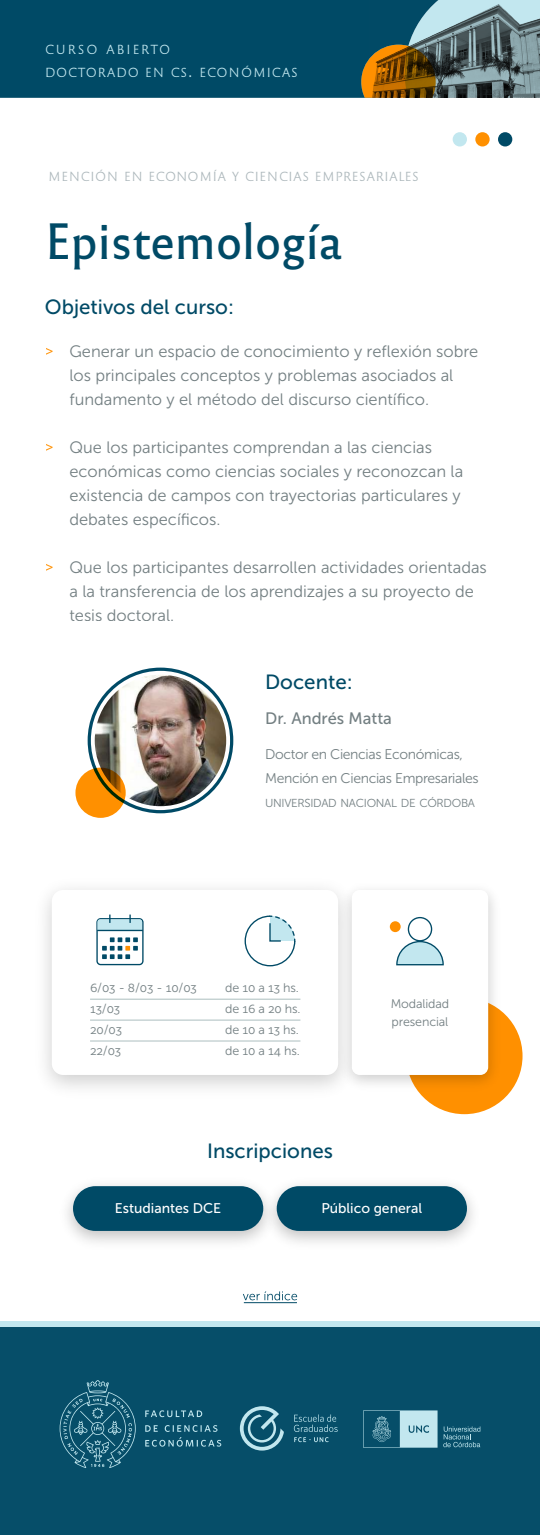
<style>
.page{position:relative;width:540px;height:1535px;background:#fff}
.page>*{position:absolute;margin:0;border:0;box-sizing:border-box;transform-origin:0 0}
.t1{font:47.5px "Reforma 2018 Gris";color:#004a66}
.t2{font:20.5px "Museo Sans 500";color:#004a66}
.t3{font:16.5px/24px "Museo Sans 300";color:#737f82}
.t4{font:16.5px "Museo Sans 500";color:#737f82}
.t5{font:16.5px "Museo Sans 300";color:#ff9000}
.t6{font:14px/24px "Museo Sans 300";letter-spacing:-.025em;color:#737f82}
.t7{font:14px "Museo Sans 500";color:#fff}
.t8{font:12.5px/21px "Museo Sans 300";letter-spacing:-.01em;color:#737f82}
.t9{font:12.25px "Reforma 2018 Blanca";letter-spacing:.045em;color:#adb8bc}
.t10{font:12.25px/22.5px "Reforma 2018 Blanca";letter-spacing:.075em;color:#c2e7ef}
.t11{font:11.55px "Museo Sans 300";letter-spacing:-.025em;color:#737f82}
.s1{font-size:17.5px}
</style>
<div class="page">
<div style="left:0;top:0;width:361px;height:98px;background:#004a66"></div>
<svg style="left:361px;top:0;width:179px;height:98px"></svg>
<div style="left:406px;top:997px;width:117px;height:117px;background:#ff9000;border-radius:50%"></div>
<svg style="left:88px;top:667px;width:145px;height:146px"></svg>
<svg style="left:91px;top:671px;width:139px;height:139px"></svg>
<img style="left:95px;top:675px;width:131px;height:131px;border-radius:66px">
<svg style="left:75px;top:767px;width:51px;height:51px;fill:#ff9000"></svg>
<img style="left:67px;top:1184px;width:189px;height:59px">
<div style="left:73px;top:1186px;width:190px;height:45px;background:#004a66;border-radius:22px"></div>
<img style="left:256px;top:1184px;width:217px;height:59px">
<div style="left:277px;top:1186px;width:190px;height:45px;background:#004a66;border-radius:22px"></div>
<div style="left:453px;top:132px;width:14px;height:14px;background:#c2e7ef;border-radius:50%"></div>
<div style="left:475px;top:132px;width:15px;height:14px;background:#ff9000;border-radius:50%"></div>
<div style="left:498px;top:132px;width:14px;height:14px;background:#004a66;border-radius:50%"></div>
<div style="left:0;top:1327px;width:540px;height:207px;background:#064e69"></div>
<svg style="left:60px;top:1380px;width:161px;height:88px"></svg>
<svg style="left:363px;top:1410px;width:117px;height:37px"></svg>
<svg style="left:294px;top:1414px;width:44px;height:28px"></svg>
<svg style="left:240px;top:1406px;width:44px;height:44px"></svg>
<div style="left:0;top:1321px;width:540px;height:6px;background:#c2e7ef"></div>
<img style="left:334px;top:886px;width:172px;height:211px">
<div style="left:352px;top:890px;width:136px;height:185px;background:#fff;border-radius:8px"></div>
<div style="left:96px;top:918px;width:48px;height:47px;border:1px solid #004a66;border-radius:4px"></div>
<svg style="left:102px;top:937px;width:36px;height:22px"></svg>
<hr style="left:97px;top:929px;width:46px;height:2px;background:#004a66">
<svg style="left:97px;top:914px;width:45px;height:16px"></svg>
<svg style="left:244px;top:915px;width:52px;height:52px"></svg>
<div style="left:408px;top:917px;width:24px;height:24px;border:1px solid #004a66;border-radius:50%"></div>
<svg style="left:396px;top:940px;width:48px;height:26px"></svg>
<div style="left:390px;top:921px;width:11px;height:11px;background:#ff9000;border-radius:50%"></div>
<hr style="left:90px;top:999px;width:210px;height:1px;background:#acbebf">
<hr style="left:90px;top:1020px;width:210px;height:1px;background:#acbebf">
<hr style="left:90px;top:1040px;width:210px;height:1px;background:#acbebf">
<svg style="left:243px;top:1291px;width:54px;height:9px"></svg>
<hr style="left:244px;top:1302px;width:53px;height:1px;background:#004a66">
<p class="t10" style="left:45px;top:39px;width:254px">CURSO ABIERTO<br>DOCTORADO EN CS<span class="s1">.</span> ECONÓMICAS</p>
<p class="t9" style="left:48px;top:169px;width:372px">MENCIÓN EN ECONOMÍA Y CIENCIAS EMPRESARIALES</p>
<h1 class="t1" style="left:44px;top:214px;width:300px">Epistemología</h1>
<p class="t2" style="left:45px;top:296px;width:191px">Objetivos del curso:</p>
<p class="t3" style="left:69px;top:339px;width:411px">Generar un espacio de conocimiento y reflexión sobre los principales conceptos y problemas asociados al fundamento y el método del discurso científico.</p>
<p class="t3" style="left:69px;top:435px;width:395px">Que los participantes comprendan a las ciencias económicas como ciencias sociales y reconozcan la existencia de campos con trayectorias particulares y debates específicos.</p>
<p class="t3" style="left:69px;top:555px;width:419px">Que los participantes desarrollen actividades orientadas a la transferencia de los aprendizajes a su proyecto de tesis doctoral.</p>
<p class="t5" style="left:45px;top:341px;width:11px">&gt;</p>
<p class="t5" style="left:45px;top:437px;width:11px">&gt;</p>
<p class="t5" style="left:45px;top:557px;width:11px">&gt;</p>
<p class="t2" style="left:265px;top:671px;width:89px">Docente:</p>
<p class="t4" style="left:265px;top:709px;width:128px">Dr. Andrés Matta</p>
<p class="t6" style="left:265px;top:742px;width:215px">Doctor en Ciencias Económicas,<br>Mención en Ciencias Empresariales</p>
<p class="t11" style="left:265px;top:796px;width:211px">UNIVERSIDAD NACIONAL DE CÓRDOBA</p>
<p class="t8" style="left:90px;top:977px;width:108px">6/03 - 8/03 - 10/03<br>13/03<br>20/03<br>22/03</p>
<p class="t8" style="left:225px;top:977px;width:77px">de 10 a 13 hs. de 16 a 20 hs. de 10 a 13 hs. de 10 a 14 hs.</p>
<p class="t2" style="left:207px;top:1140px;width:127px">Inscripciones</p>
<p class="t8" style="left:391px;top:995px;width:60px;line-height:17.5px">Modalidad presencial</p>
<p class="t7" style="left:115px;top:1200px;width:108px">Estudiantes DCE</p>
<p class="t7" style="left:321px;top:1200px;width:102px">Público general</p>
</div>
